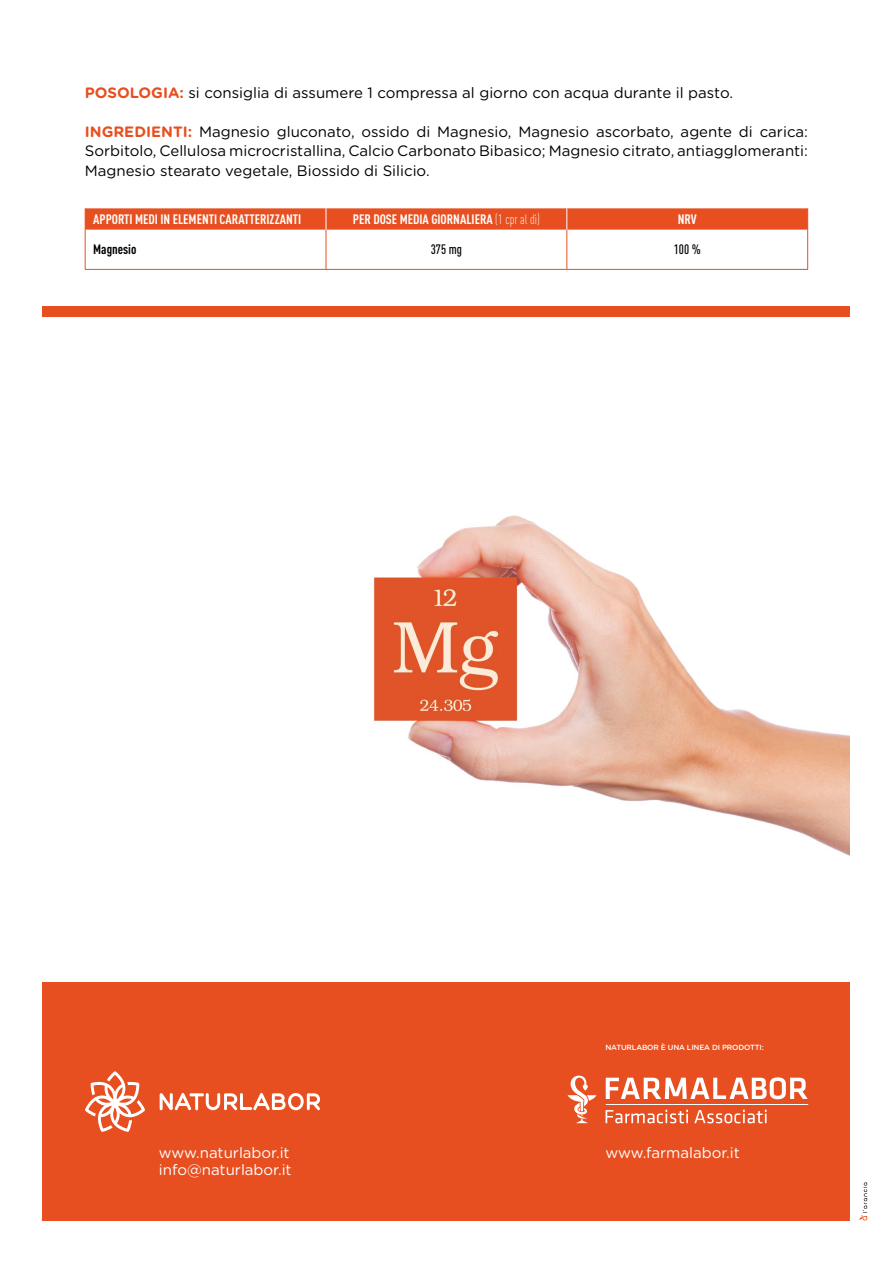
<style>
.page{position:relative;width:893px;height:1263px;background:#fff}
.page>*{position:absolute;margin:0;border:0;box-sizing:border-box;transform-origin:0 0}
.t1{font:15px/19.5px "Gotham Rounded";color:#000;text-align:justify}
.t2{font:15px/16.5px "Gotham Rounded";color:#fff}
.t3{font:700 13.5px "DIN Cond";color:#fff}
.t4{font:500 13.5px "DIN Cond";color:#000}
.t5{font:700 13.5px "DIN Cond";color:#000}
.t6{font:500 7.5px "Gotham Rounded";letter-spacing:-.02em;color:#fff}
.s1{font-weight:700;color:#e74f20}
.s2{font-weight:300}
</style>
<div class="page">
<div style="left:43px;top:982px;width:807px;height:238px;background:#e74f20"></div>
<svg style="left:859px;top:1182px;width:8px;height:38px"></svg>
<hr style="left:85px;top:230px;width:1px;height:39px;background:#e74f20">
<hr style="left:85px;top:269px;width:241px;height:1px;background:#e74f20">
<hr style="left:326px;top:230px;width:1px;height:39px;background:#e74f20">
<hr style="left:326px;top:269px;width:241px;height:1px;background:#e74f20">
<hr style="left:567px;top:230px;width:1px;height:39px;background:#e74f20">
<hr style="left:807px;top:230px;width:1px;height:39px;background:#e74f20">
<hr style="left:567px;top:269px;width:241px;height:1px;background:#e74f20">
<svg style="left:85px;top:208px;width:723px;height:22px;background:#e75527"></svg>
<svg style="left:568px;top:1075px;width:28px;height:48px"></svg>
<svg style="left:606px;top:1110px;width:160px;height:13px"></svg>
<svg style="left:606px;top:1077px;width:202px;height:22px"></svg>
<hr style="left:606px;top:1104px;width:202px;height:1px;background:#fff">
<svg style="left:160px;top:1093px;width:160px;height:17px"></svg>
<svg style="left:85px;top:1071px;width:60px;height:61px"></svg>
<img style="left:372px;top:515px;width:478px;height:341px">
<div style="left:43px;top:306px;width:807px;height:10px;background:#e74f20"></div>
<p class="t1" style="left:85px;top:82px;width:650px"><span class="s1">POSOLOGIA:</span> si consiglia di assumere 1 compressa al giorno con acqua durante il pasto.</p>
<p class="t1" style="left:85px;top:121px;width:725px"><span class="s1">INGREDIENTI:</span> Magnesio gluconato, ossido di Magnesio, Magnesio ascorbato, agente di carica:<br>Sorbitolo, Cellulosa microcristallina, Calcio Carbonato Bibasico; Magnesio citrato, antiagglomeranti:<br>Magnesio stearato vegetale, Biossido di Silicio.</p>
<p class="t3" style="left:93px;top:211px;width:209px">APPORTI MEDI IN ELEMENTI CARATTERIZZANTI</p>
<p class="t3" style="left:353px;top:211px;width:188px">PER DOSE MEDIA GIORNALIERA <span class="s2">(1 cpr al dì)</span></p>
<p class="t3" style="left:678px;top:211px;width:21px">NRV</p>
<p class="t5" style="left:93px;top:241px;width:45px">Magnesio</p>
<p class="t4" style="left:431px;top:241px;width:33px">375 mg</p>
<p class="t4" style="left:674px;top:241px;width:29px">100 %</p>
<p class="t2" style="left:159px;top:1144px;width:134px">www.naturlabor.it info@naturlabor.it</p>
<p class="t6" style="left:605px;top:1042px;width:160px">NATURLABOR È UNA LINEA DI PRODOTTI:</p>
<p class="t2" style="left:605px;top:1144px;width:136px">www.farmalabor.it</p>
</div>
